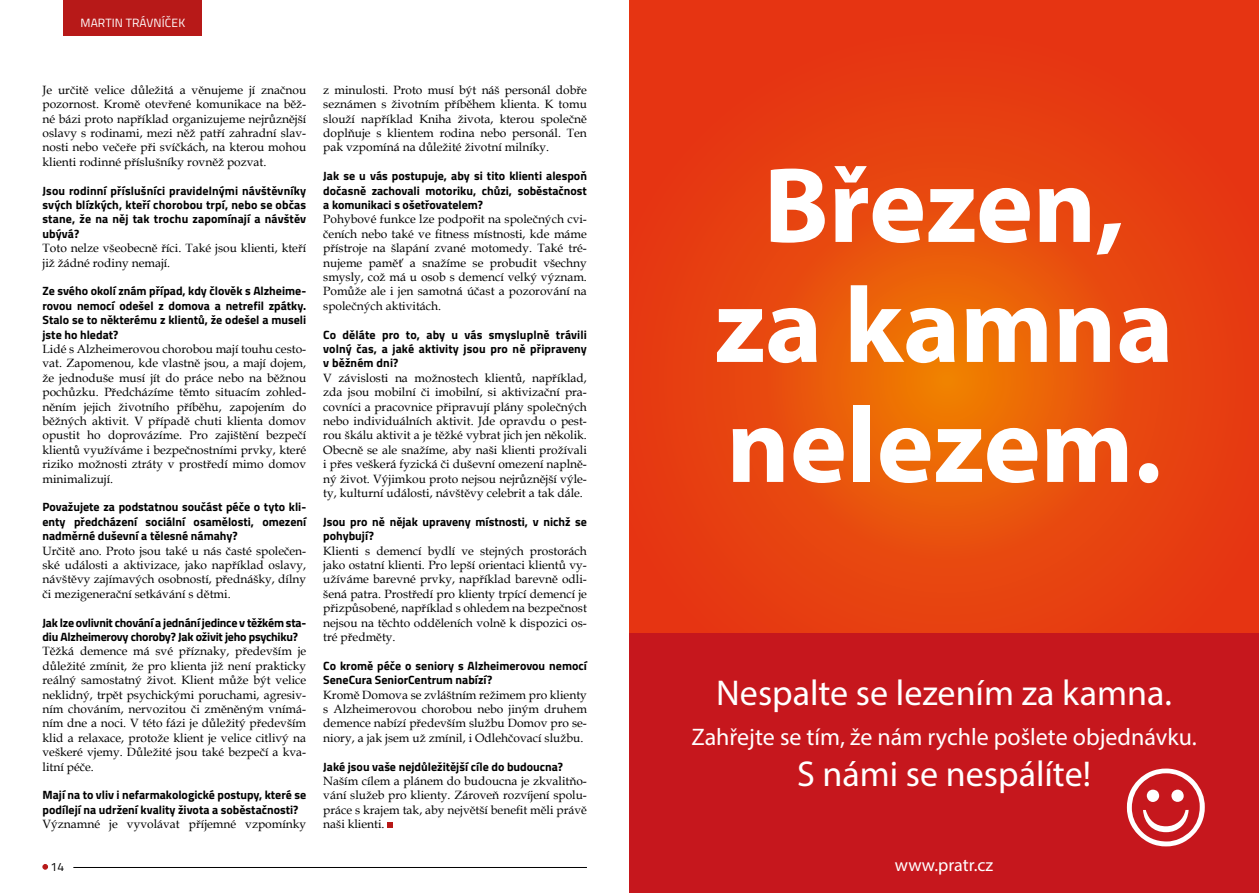
<style>
.page{position:relative;width:1259px;height:893px;background:#fff}
.page>*{position:absolute;margin:0;border:0;box-sizing:border-box;transform-origin:0 0}
.t1{font:700 108px/120px "Myriad Pro";color:#fff;text-align:center}
.t2{font:36px "Myriad Pro";color:#fff}
.t3{font:24px "Myriad Pro";color:#fff}
.t4{font:18px "Myriad Pro";color:#fff}
.t5{font:12px/14.4px "Book Antiqua";color:#000;text-align:justify}
.t6{font:700 12px/14.4px "Titillium";color:#000;text-align:justify}
.t7{font:700 12px/14.4px "Titillium";letter-spacing:-.02em;color:#000}
.t8{font:12px "Titillium Web";letter-spacing:.01em;color:#fff}
.t9{font:12px "Titillium Web";color:#000}
</style>
<div class="page">
<svg style="left:43px;top:864px;width:5px;height:5px"></svg>
<hr style="left:73px;top:867px;width:514px;height:1px;background:#000">
<svg style="left:629px;top:0;width:630px;height:633px;background:#e7450f"></svg>
<div style="left:629px;top:633px;width:630px;height:260px;background:#c6171d"></div>
<svg style="left:1127px;top:768px;width:77px;height:78px"></svg>
<div style="left:64px;top:0;width:138px;height:35px;background:#b71918"></div>
<svg style="left:387px;top:822px;width:5px;height:6px"></svg>
<p class="t8" style="left:80px;top:14px;width:106px">MARTIN TRÁVNÍČEK</p>
<p class="t5" style="left:43px;top:82px;width:265px">Je určitě velice důležitá a věnujeme jí značnou pozornost. Kromě otevřené komunikace na běž&shy;né bázi proto například organizujeme nejrůznější oslavy s rodinami, mezi něž patří zahradní slav&shy;nosti nebo večeře při svíčkách, na kterou mohou klienti rodinné příslušníky rovněž pozvat.</p>
<p class="t6" style="left:43px;top:183px;width:265px">Jsou rodinní příslušníci pravidelnými návštěvníky svých blízkých, kteří chorobou trpí, nebo se občas stane, že na něj tak trochu zapomínají a návštěv ubývá?</p>
<p class="t5" style="left:43px;top:241px;width:265px">Toto nelze všeobecně říci. Také jsou klienti, kteří již žádné rodiny nemají.</p>
<p class="t6" style="left:43px;top:283px;width:265px">Ze svého okolí znám případ, kdy člověk s Alzheime&shy;rovou nemocí odešel z domova a netrefil zpátky.<br>Stalo se to některému z klientů, že odešel a museli jste ho hledat?</p>
<p class="t5" style="left:43px;top:341px;width:265px">Lidé s Alzheimerovou chorobou mají touhu cesto&shy;vat. Zapomenou, kde vlastně jsou, a mají dojem, že jednoduše musí jít do práce nebo na běžnou pochůzku. Předcházíme těmto situacím zohled&shy;něním jejich životního příběhu, zapojením do běžných aktivit. V případě chuti klienta domov opustit ho doprovázíme. Pro zajištění bezpečí klientů využíváme i bezpečnostními prvky, které riziko možnosti ztráty v prostředí mimo domov minimalizují.</p>
<p class="t6" style="left:43px;top:499px;width:265px">Považujete za podstatnou součást péče o tyto kli&shy;enty předcházení sociální osamělosti, omezení nadměrné duševní a tělesné námahy?</p>
<p class="t5" style="left:43px;top:543px;width:265px">Určitě ano. Proto jsou také u nás časté společen&shy;ské události a aktivizace, jako například oslavy, návštěvy zajímavých osobností, přednášky, dílny či mezigenerační setkávání s dětmi.</p>
<p class="t7" style="left:43px;top:615px;width:265px">Jak lze ovlivnit chování a jednání jedince v těžkém sta&shy;diu Alzheimerovy choroby? Jak oživit jeho psychiku?</p>
<p class="t5" style="left:43px;top:644px;width:265px">Těžká demence má své příznaky, především je důležité zmínit, že pro klienta již není prakticky reálný samostatný život. Klient může být velice neklidný, trpět psychickými poruchami, agresiv&shy;ním chováním, nervozitou či změněným vnímá&shy;ním dne a noci. V této fázi je důležitý především klid a relaxace, protože klient je velice citlivý na veškeré vjemy. Důležité jsou také bezpečí a kva&shy;litní péče.</p>
<p class="t6" style="left:43px;top:787px;width:265px">Mají na to vliv i nefarmakologické postupy, které se podílejí na udržení kvality života a soběstačnosti?</p>
<p class="t5" style="left:43px;top:817px;width:265px">Významné je vyvolávat příjemné vzpomínky</p>
<p class="t9" style="left:51px;top:858px;width:15px">14</p>
<p class="t5" style="left:323px;top:82px;width:265px">z minulosti. Proto musí být náš personál dobře seznámen s životním příběhem klienta. K tomu slouží například Kniha života, kterou společně doplňuje s klientem rodina nebo personál. Ten pak vzpomíná na důležité životní milníky.</p>
<p class="t6" style="left:323px;top:168px;width:265px">Jak se u vás postupuje, aby si tito klienti alespoň dočasně zachovali motoriku, chůzi, soběstačnost a komunikaci s ošetřovatelem?</p>
<p class="t5" style="left:323px;top:212px;width:265px">Pohybové funkce lze podpořit na společných cvi&shy;čeních nebo také ve fitness místnosti, kde máme přístroje na šlapání zvané motomedy. Také tré&shy;nujeme paměť a snažíme se probudit všechny smysly, což má u osob s demencí velký význam.<br>Pomůže ale i jen samotná účast a pozorování na společných aktivitách.</p>
<p class="t6" style="left:323px;top:327px;width:265px">Co děláte pro to, aby u vás smysluplně trávili volný čas, a jaké aktivity jsou pro ně připraveny v běžném dni?</p>
<p class="t5" style="left:323px;top:370px;width:265px">V závislosti na možnostech klientů, například, zda jsou mobilní či imobilní, si aktivizační pra&shy;covníci a pracovnice připravují plány společných nebo individuálních aktivit. Jde opravdu o pest&shy;rou škálu aktivit a je těžké vybrat jich jen několik.<br>Obecně se ale snažíme, aby naši klienti prožívali i přes veškerá fyzická či duševní omezení naplně&shy;ný život. Výjimkou proto nejsou nejrůznější výle&shy;ty, kulturní události, návštěvy celebrit a tak dále.</p>
<p class="t6" style="left:323px;top:514px;width:265px">Jsou pro ně nějak upraveny místnosti, v nichž se pohybují?</p>
<p class="t5" style="left:323px;top:543px;width:265px">Klienti s demencí bydlí ve stejných prostorách jako ostatní klienti. Pro lepší orientaci klientů vy&shy;užíváme barevné prvky, například barevně odli&shy;šená patra. Prostředí pro klienty trpící demencí je přizpůsobené, například s ohledem na bezpečnost nejsou na těchto odděleních volně k dispozici os&shy;tré předměty.</p>
<p class="t6" style="left:323px;top:658px;width:265px">Co kromě péče o seniory s Alzheimerovou nemocí<br>SeneCura SeniorCentrum nabízí?</p>
<p class="t5" style="left:323px;top:687px;width:265px">Kromě Domova se zvláštním režimem pro klienty s Alzheimerovou chorobou nebo jiným druhem demence nabízí především službu Domov pro se&shy;niory, a jak jsem už zmínil, i Odlehčovací službu.</p>
<p class="t6" style="left:323px;top:759px;width:241px">Jaké jsou vaše nejdůležitější cíle do budoucna?</p>
<p class="t5" style="left:323px;top:773px;width:265px">Naším cílem a plánem do budoucna je zkvalitňo&shy;vání služeb pro klienty. Zároveň rozvíjení spolu&shy;práce s krajem tak, aby největší benefit měli právě naši klienti.</p>
<h1 class="t1" style="left:714px;top:142px;width:460px">Březen, za kamna nelezem.</h1>
<h2 class="t2" style="left:716px;top:671px;width:457px">Nespalte se lezením za kamna.</h2>
<h3 class="t3" style="left:691px;top:722px;width:507px">Zahřejte se tím, že nám rychle pošlete objednávku.</h3>
<h2 class="t2" style="left:797px;top:752px;width:295px">S námi se nespálíte!</h2>
<h3 class="t4" style="left:895px;top:853px;width:100px">www.pratr.cz</h3>
</div>
